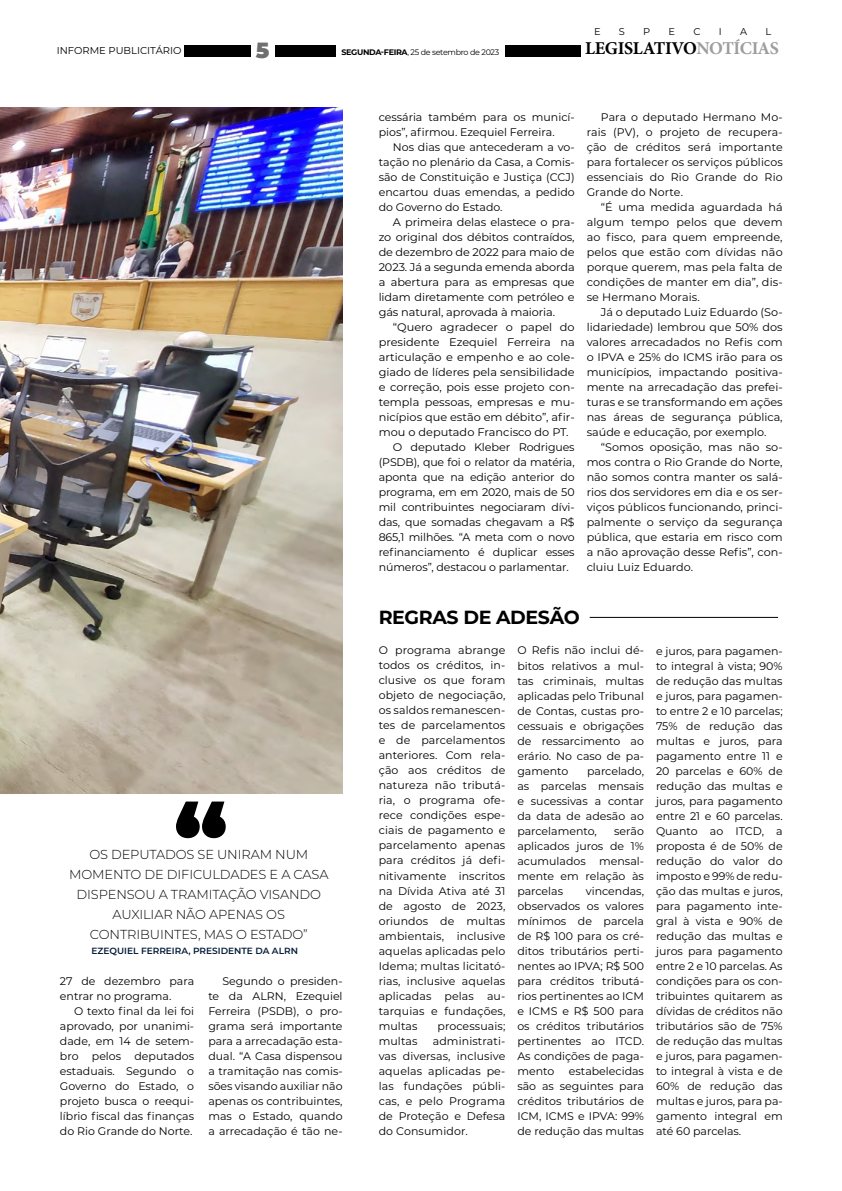
<style>
.page{position:relative;width:842px;height:1191px;background:#fff}
.page>*{position:absolute;margin:0;border:0;box-sizing:border-box;transform-origin:0 0}
.t1{font:900 89.7px "Montserrat";color:#000}
.t2{font:900 22px "Montserrat";color:#706f6f}
.t3{font:700 19px "Montserrat";letter-spacing:-.02em;color:#000}
.t4{font:700 18.1px "Minion Pro";letter-spacing:-.025em;color:#000}
.t5{font:300 13px/20px "Montserrat";letter-spacing:-.01em;color:#000;text-align:center}
.t6{font:11px/15px "Montserrat";color:#000;text-align:justify}
.t7{font:10px "Montserrat";color:#000}
.t8{font:9.8px "Montserrat";color:#000}
.t9{font:600 9px "Montserrat";color:#041c38}
.t10{font:8px "Montserrat";letter-spacing:-.04em;color:#000}
.s1{font-weight:700}
.s2{color:#9d9d9c}
</style>
<div class="page">
<div style="left:505px;top:45px;width:76px;height:12px;background:#000"></div>
<div style="left:184px;top:45px;width:152px;height:12px;background:#000"></div>
<div style="left:251px;top:37px;width:23px;height:22px;background:#fff"></div>
<img style="left:0;top:108px;width:343px;height:686px">
<hr style="left:590px;top:617px;width:188px;height:1px;background:#000">
<p class="t8" style="left:594px;top:25px;width:8px">E</p>
<p class="t8" style="left:619px;top:25px;width:8px">S</p>
<p class="t8" style="left:643px;top:25px;width:9px">P</p>
<p class="t8" style="left:669px;top:25px;width:8px">E</p>
<p class="t8" style="left:693px;top:25px;width:9px">C</p>
<p class="t8" style="left:719px;top:25px;width:4px">I</p>
<p class="t8" style="left:740px;top:25px;width:9px">A</p>
<p class="t8" style="left:765px;top:25px;width:7px">L</p>
<p class="t7" style="left:57px;top:44px;width:126px">INFORME PUBLICITÁRIO</p>
<p class="t10" style="left:341px;top:47px;width:159px"><span class="s1">SEGUNDA-FEIRA</span>, 25 de setembro de 2023</p>
<h3 class="t4" style="left:585px;top:36px;width:195px">LEGISLATIVO<span class="s2">NOTÍCIAS</span></h3>
<h2 class="t2" style="left:256px;top:34px;width:15px">5</h2>
<p class="t6" style="left:379px;top:109px;width:197px">cessária também para os municí&shy;pios”, afirmou. Ezequiel Ferreira.</p>
<p class="t6" style="left:379px;top:139px;width:197px;text-indent:14px">Nos dias que antecederam a vo&shy;tação no plenário da Casa, a Comis&shy;são de Constituição e Justiça (CCJ) encartou duas emendas, a pedido do Governo do Estado.</p>
<p class="t6" style="left:379px;top:214px;width:197px;text-indent:14px">A primeira delas elastece o pra&shy;zo original dos débitos contraídos, de dezembro de 2022 para maio de 2023. Já a segunda emenda aborda a abertura para as empresas que lidam diretamente com petróleo e gás natural, aprovada à maioria.</p>
<p class="t6" style="left:393px;top:319px;width:183px">“Quero agradecer o papel do</p>
<p class="t6" style="left:379px;top:334px;width:197px">presidente Ezequiel Ferreira na</p>
<p class="t6" style="left:379px;top:349px;width:197px">articulação e empenho e ao cole-</p>
<p class="t6" style="left:379px;top:364px;width:197px">giado de líderes pela sensibilidade</p>
<p class="t6" style="left:379px;top:379px;width:197px">e correção, pois esse projeto con-</p>
<p class="t6" style="left:379px;top:394px;width:197px">templa pessoas, empresas e mu-</p>
<p class="t6" style="left:379px;top:409px;width:197px">nicípios que estão em débito”, afir-</p>
<p class="t6" style="left:379px;top:424px;width:191px">mou o deputado Francisco do PT.</p>
<p class="t6" style="left:393px;top:439px;width:183px">O deputado Kleber Rodrigues</p>
<p class="t6" style="left:379px;top:454px;width:197px">(PSDB), que foi o relator da matéria,</p>
<p class="t6" style="left:379px;top:469px;width:197px">aponta que na edição anterior do</p>
<p class="t6" style="left:379px;top:484px;width:197px">programa, em em 2020, mais de 50</p>
<p class="t6" style="left:379px;top:499px;width:197px">mil contribuintes negociaram dívi-</p>
<p class="t6" style="left:379px;top:514px;width:197px">das, que somadas chegavam a R$</p>
<p class="t6" style="left:379px;top:529px;width:197px">865,1 milhões. “A meta com o novo</p>
<p class="t6" style="left:379px;top:544px;width:197px">refinanciamento é duplicar esses</p>
<p class="t6" style="left:379px;top:559px;width:192px">números”, destacou o parlamentar.</p>
<p class="t6" style="left:587px;top:109px;width:197px;text-indent:14px">Para o deputado Hermano Mo&shy;rais (PV), o projeto de recupera&shy;ção de créditos será importante para fortalecer os serviços públicos essenciais do Rio Grande do Rio Grande do Norte.</p>
<p class="t6" style="left:587px;top:199px;width:197px;text-indent:14px">“É uma medida aguardada há algum tempo pelos que devem ao fisco, para quem empreende, pelos que estão com dívidas não porque querem, mas pela falta de condições de manter em dia”, dis&shy;se Hermano Morais.</p>
<p class="t6" style="left:587px;top:304px;width:197px;text-indent:14px">Já o deputado Luiz Eduardo (So&shy;lidariedade) lembrou que 50% dos valores arrecadados no Refis com o IPVA e 25% do ICMS irão para os municípios, impactando positiva&shy;mente na arrecadação das prefei&shy;turas e se transformando em ações nas áreas de segurança pública, saúde e educação, por exemplo.</p>
<p class="t6" style="left:587px;top:439px;width:197px;text-indent:14px">“Somos oposição, mas não so&shy;mos contra o Rio Grande do Norte, não somos contra manter os salá&shy;rios dos servidores em dia e os ser&shy;viços públicos funcionando, princi&shy;palmente o serviço da segurança pública, que estaria em risco com a não aprovação desse Refis”, con&shy;cluiu Luiz Eduardo.</p>
<h1 class="t1" style="left:174px;top:769px;width:55px">“</h1>
<p class="t5" style="left:89px;top:844px;width:220px">OS DEPUTADOS SE UNIRAM NUM</p>
<p class="t5" style="left:69px;top:864px;width:261px">MOMENTO DE DIFICULDADES E A CASA</p>
<p class="t5" style="left:77px;top:884px;width:246px">DISPENSOU A TRAMITAÇÃO VISANDO<br>AUXILIAR NÃO APENAS OS<br>CONTRIBUINTES, MAS O ESTADO”</p>
<p class="t9" style="left:92px;top:944px;width:208px">EZEQUIEL FERREIRA, PRESIDENTE DA ALRN</p>
<p class="t6" style="left:60px;top:972px;width:136px">27 de dezembro para entrar no programa.</p>
<p class="t6" style="left:60px;top:1002px;width:136px;text-indent:14px">O texto final da lei foi aprovado, por unanimi&shy;dade, em 14 de setem&shy;bro pelos deputados estaduais. Segundo o Governo do Estado, o projeto busca o reequi&shy;líbrio fiscal das finanças do Rio Grande do Norte.</p>
<p class="t6" style="left:208px;top:972px;width:136px;text-indent:14px">Segundo o presiden&shy;te da ALRN, Ezequiel Ferreira (PSDB), o pro&shy;grama será importante para a arrecadação esta&shy;dual. “A Casa dispensou a tramitação nas comis&shy;sões visando auxiliar não apenas os contribuintes, mas o Estado, quando a arrecadação é tão ne-</p>
<h3 class="t3" style="left:379px;top:603px;width:202px">REGRAS DE ADESÃO</h3>
<p class="t6" style="left:379px;top:642px;width:128px">O programa abrange todos os créditos, in&shy;clusive os que foram objeto de negociação, os saldos remanescen&shy;tes de parcelamentos e de parcelamentos anteriores. Com rela&shy;ção aos créditos de natureza não tributá&shy;ria, o programa ofe&shy;rece condições espe&shy;ciais de pagamento e parcelamento apenas para créditos já defi&shy;nitivamente inscritos na Dívida Ativa até 31 de agosto de 2023, oriundos de multas ambientais, inclusive aquelas aplicadas pelo Idema; multas licitató&shy;rias, inclusive aquelas aplicadas pelas au&shy;tarquias e fundações, multas</p>
<p class="t6" style="left:437px;top:1017px;width:69px">processuais;</p>
<p class="t6" style="left:379px;top:1032px;width:128px;text-indent:54px">administrati&shy;vas diversas, inclusive aquelas aplicadas pe&shy;las fundações públi&shy;cas, e pelo Programa de Proteção e Defesa do Consumidor.</p>
<p class="t6" style="left:379px;top:1032px;width:40px">multas</p>
<p class="t6" style="left:517px;top:642px;width:128px">O Refis não inclui dé&shy;bitos relativos a mul&shy;tas criminais, multas aplicadas pelo Tribunal de Contas, custas pro&shy;cessuais e obrigações de ressarcimento ao erário. No caso de pa&shy;gamento</p>
<p class="t6" style="left:517px;top:762px;width:128px;text-indent:70px">parcelado, as parcelas mensais e sucessivas a contar da data de adesão ao parcelamento,</p>
<p class="t6" style="left:517px;top:823px;width:128px;text-indent:97px">serão aplicados juros de 1% acumulados mensal&shy;mente em relação às parcelas</p>
<p class="t6" style="left:517px;top:883px;width:128px;text-indent:68px">vincendas, observados os valores mínimos de parcela de R$ 100 para os cré&shy;ditos tributários perti&shy;nentes ao IPVA; R$ 500 para créditos tributá&shy;rios pertinentes ao ICM e ICMS e R$ 500 para os créditos tributários pertinentes ao ITCD.<br>As condições de paga&shy;mento</p>
<p class="t6" style="left:517px;top:1063px;width:128px;text-indent:51px">estabelecidas são as seguintes para créditos tributários de ICM, ICMS e IPVA: 99% de redução das multas</p>
<p class="t6" style="left:656px;top:643px;width:128px">e juros, para pagamen&shy;to integral à vista; 90% de redução das multas e juros, para pagamen&shy;to entre 2 e 10 parcelas; 75% de redução das multas e juros, para pagamento entre 11 e 20 parcelas e 60% de redução das multas e juros, para pagamento entre 21 e 60 parcelas.<br>Quanto ao ITCD, a proposta é de 50% de redução do valor do imposto e 99% de redu&shy;ção das multas e juros, para pagamento inte&shy;gral à vista e 90% de redução das multas e juros para pagamento entre 2 e 10 parcelas. As condições para os con&shy;tribuintes quitarem as dívidas de créditos não tributários são de 75% de redução das multas e juros, para pagamen&shy;to integral à vista e de 60% de redução das multas e juros, para pa&shy;gamento integral em até 60 parcelas.</p>
</div>
